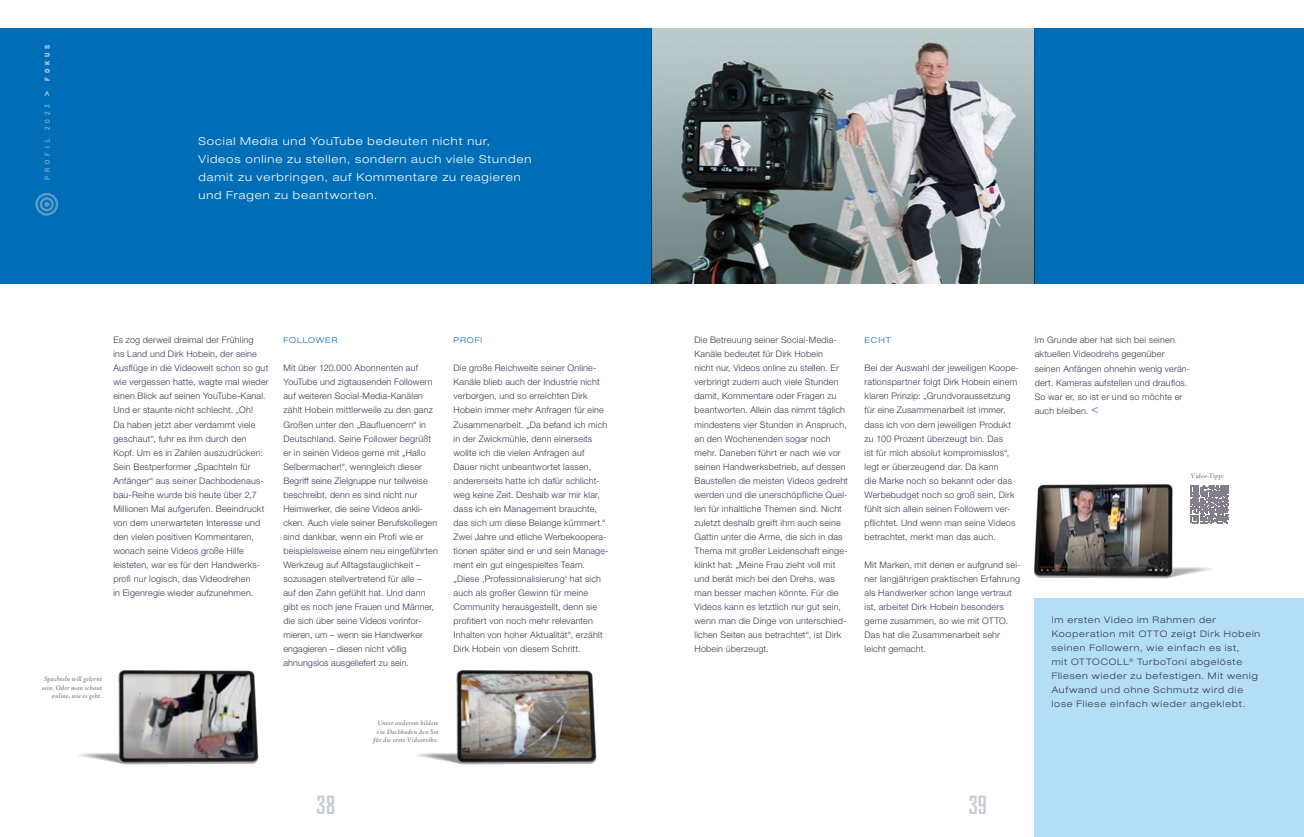
<style>
.page{position:relative;width:1304px;height:837px;background:#fff}
.page>*{position:absolute;margin:0;border:0;box-sizing:border-box;transform-origin:0 0}
.t1{font:700 24px "Bureau Agency";color:#c6cad2}
.t2{font:300 expanded 11px/18px "Helvetica Neue LT Std";letter-spacing:.085em;color:#fff}
.t3{font:300 9px/14px "Helvetica Neue LT Std";letter-spacing:.02em;color:#323a4d}
.t4{font:300 expanded 9px/14px "Helvetica Neue LT Std";letter-spacing:.095em;color:#323a4d}
.t5{font:300 expanded 8px "Helvetica Neue LT Std";letter-spacing:.12em;color:#006eb7}
.t6{font:italic 600 7px/8.4px "Adobe Jenson Pro";letter-spacing:.02em;color:#837e8a;text-align:right}
.t7{font:7px "Barlow";letter-spacing:.53em;color:#c6cad2}
.s1{font-weight:600;font-size:10px}
.s2{font-weight:800}
.s3{font-weight:500;font-size:12px;color:#7aa1d4}
</style>
<div class="page">
<div style="left:1035px;top:598px;width:269px;height:238px;background:#b3def6"></div>
<div style="left:0;top:28px;width:652px;height:255px;background:#006eb7"></div>
<div style="left:1035px;top:28px;width:269px;height:255px;background:#006eb7"></div>
<img style="left:652px;top:28px;width:383px;height:255px">
<img style="left:79px;top:670px;width:180px;height:95px">
<img style="left:417px;top:670px;width:180px;height:95px">
<img style="left:1034px;top:484px;width:194px;height:95px">
<svg style="left:1191px;top:485px;width:38px;height:38px"></svg>
<svg style="left:35px;top:193px;width:23px;height:22px"></svg>
<p class="t7" style="left:42px;top:179px;width:136px;rotate:-90deg">PROFIL 2023 <span class="s1">&gt;</span> <span class="s2">FOKUS</span></p>
<p class="t2" style="left:198px;top:132px;width:334px">Social Media und YouTube bedeuten nicht nur, Videos online zu stellen, sondern auch viele Stunden damit zu verbringen, auf Kommentare zu reagieren und Fragen zu beantworten.</p>
<p class="t6" style="left:42px;top:675px;width:62px">Spachteln will gelernt sein. Oder man schaut online, wie es geht.</p>
<p class="t3" style="left:113px;top:333px;width:157px">Es zog derweil dreimal der Frühling<br>ins Land und Dirk Hobein, der seine Ausflüge in die Videowelt schon so gut wie vergessen hatte, wagte mal wieder einen Blick auf seinen YouTube-Kanal.<br>Und er staunte nicht schlecht. „Oh!<br>Da haben jetzt aber verdammt viele geschaut“, fuhr es ihm durch den Kopf. Um es in Zahlen auszudrücken:<br>Sein Bestperformer „Spachteln für Anfänger“ aus seiner Dachbodenaus&shy;bau-Reihe wurde bis heute über 2,7<br>Millionen Mal aufgerufen. Beeindruckt von dem unerwarteten Interesse und den vielen positiven Kommentaren, wonach seine Videos große Hilfe leisteten, war es für den Handwerks&shy;profi nur logisch, das Videodrehen<br>in Eigenregie wieder aufzunehmen.</p>
<p class="t5" style="left:283px;top:335px;width:56px">FOLLOWER</p>
<p class="t3" style="left:283px;top:361px;width:156px">Mit über 120.000 Abonnenten auf YouTube und zigtausenden Followern auf weiteren Social-Media-Kanälen zählt Hobein mittlerweile zu den ganz Großen unter den „Baufluencern“ in Deutschland. Seine Follower begrüßt er in seinen Videos gerne mit „Hallo Selbermacher!“, wenngleich dieser Begriff seine Zielgruppe nur teilweise beschreibt, denn es sind nicht nur Heimwerker, die seine Videos ankli&shy;cken. Auch viele seiner Berufskollegen sind dankbar, wenn ein Profi wie er beispielsweise einem neu eingeführten Werkzeug auf Alltagstauglichkeit – sozusagen stellvertretend für alle –<br>auf den Zahn gefühlt hat. Und dann gibt es noch jene Frauen und Männer, die sich über seine Videos vorinfor&shy;mieren, um – wenn sie Handwerker engagieren – diesen nicht völlig ahnungslos ausgeliefert zu sein.</p>
<p class="t6" style="left:373px;top:719px;width:66px;text-align:center">Unter anderem bildete ein Dachboden den Set für die erste Videoreihe.</p>
<p class="t5" style="left:454px;top:335px;width:30px">PROFI</p>
<p class="t3" style="left:454px;top:361px;width:156px">Die große Reichweite seiner Online-Kanäle blieb auch der Industrie nicht verborgen, und so erreichten Dirk Hobein immer mehr Anfragen für eine Zusammenarbeit. „Da befand ich mich in der Zwickmühle, denn einerseits wollte ich die vielen Anfragen auf Dauer nicht unbeantwortet lassen, andererseits hatte ich dafür schlicht&shy;weg keine Zeit. Deshalb war mir klar, dass ich ein Management brauchte, das sich um diese Belange kümmert.“ Zwei Jahre und etliche Werbekoopera&shy;tionen später sind er und sein Manage&shy;ment ein gut eingespieltes Team. „Diese ‚Professionalisierung‘ hat sich auch als großer Gewinn für meine Community herausgestellt, denn sie profitiert von noch mehr relevanten Inhalten von hoher Aktualität“, erzählt Dirk Hobein von diesem Schritt.</p>
<p class="t3" style="left:694px;top:333px;width:155px">Die Betreuung seiner Social-Media-Kanäle bedeutet für Dirk Hobein<br>nicht nur, Videos online zu stellen. Er verbringt zudem auch viele Stunden damit, Kommentare oder Fragen zu beantworten. Allein das nimmt täglich mindestens vier Stunden in Anspruch, an den Wochenenden sogar noch mehr. Daneben führt er nach wie vor seinen Handwerksbetrieb, auf dessen Baustellen die meisten Videos gedreht werden und die unerschöpfliche Quel&shy;len für inhaltliche Themen sind. Nicht zuletzt deshalb greift ihm auch seine Gattin unter die Arme, die sich in das Thema mit großer Leidenschaft einge&shy;klinkt hat: „Meine Frau zieht voll mit und berät mich bei den Drehs, was man besser machen könnte. Für die Videos kann es letztlich nur gut sein, wenn man die Dinge von unterschied&shy;lichen Seiten aus betrachtet“, ist Dirk Hobein überzeugt.</p>
<p class="t5" style="left:865px;top:335px;width:28px">ECHT</p>
<p class="t3" style="left:865px;top:361px;width:156px">Bei der Auswahl der jeweiligen Koope&shy;rationspartner folgt Dirk Hobein einem klaren Prinzip: „Grundvoraussetzung für eine Zusammenarbeit ist immer, dass ich von dem jeweiligen Produkt zu 100 Prozent überzeugt bin. Das<br>ist für mich absolut kompromisslos“, legt er überzeugend dar. Da kann<br>die Marke noch so bekannt oder das Werbebudget noch so groß sein, Dirk fühlt sich allein seinen Followern ver&shy;pflichtet. Und wenn man seine Videos betrachtet, merkt man das auch.</p>
<p class="t3" style="left:865px;top:557px;width:157px">Mit Marken, mit denen er aufgrund sei&shy;ner langjährigen praktischen Erfahrung als Handwerker schon lange vertraut ist, arbeitet Dirk Hobein besonders gerne zusammen, so wie mit OTTO.<br>Das hat die Zusammenarbeit sehr leicht gemacht.</p>
<p class="t3" style="left:1035px;top:333px;width:157px">Im Grunde aber hat sich bei seinen aktuellen Videodrehs gegenüber seinen Anfängen ohnehin wenig verän&shy;dert. Kameras aufstellen und drauflos.<br>So war er, so ist er und so möchte er auch bleiben. <span class="s3">&lt;</span></p>
<p class="t6" style="left:1191px;top:472px;width:35px">Video-Tipp:</p>
<p class="t4" style="left:1052px;top:612px;width:210px">Im ersten Video im Rahmen der Kooperation mit OTTO zeigt Dirk Hobein seinen Followern, wie einfach es ist,<br>mit OTTOCOLL<sup>®</sup> TurboToni abgelöste Fliesen wieder zu befestigen. Mit wenig Aufwand und ohne Schmutz wird die lose Fliese einfach wieder angeklebt.</p>
<h1 class="t1" style="left:317px;top:791px;width:20px">38</h1>
<h1 class="t1" style="left:969px;top:791px;width:20px">39</h1>
</div>
